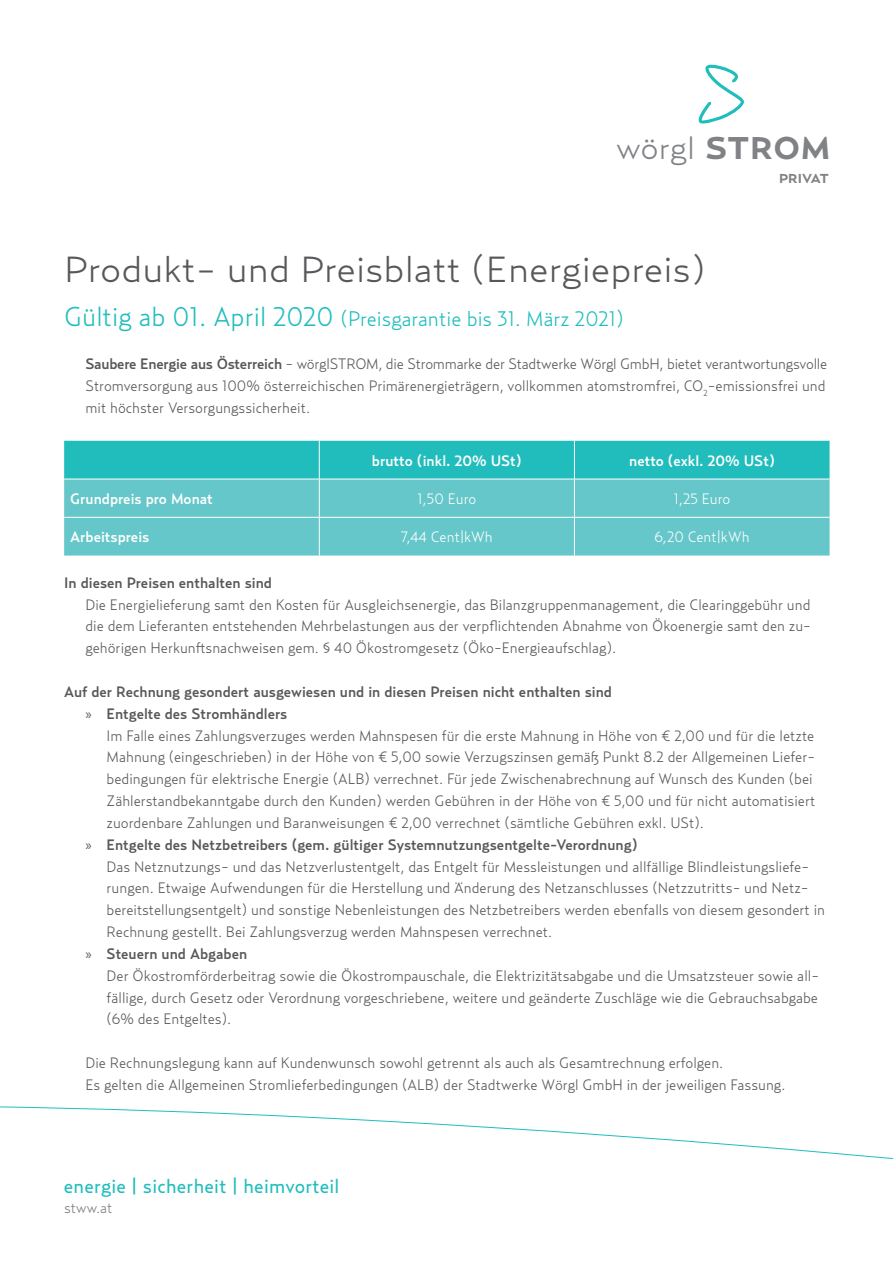
<style>
.page{position:relative;width:893px;height:1263px;background:#fff}
.page>*{position:absolute;margin:0;border:0;box-sizing:border-box;transform-origin:0 0}
.t1{font:300 36px "Relay Wide";color:#57585a}
.t2{font:300 31.2px "Relay Wide";letter-spacing:-.005em;color:#808285}
.t3{font:300 21px "Relay";color:#21bdbd}
.t4{font:19.8px "Relay";letter-spacing:.01em;color:#21bdbd}
.t5{font:300 15px/21.9px "Relay";color:#57585a;text-align:justify}
.t6{font:500 15px/21.9px "Relay";color:#57585a}
.t7{font:500 15px "Relay";color:#fff}
.t8{font:300 15px "Relay";color:#fff}
.t9{font:300 15px "Relay";color:#808285}
.t10{font:700 12.9px "Relay Wide";color:#808285}
.s1{font-weight:700}
.s2{font-size:27px}
.s3{font-weight:500}
.s4{font-family:"Myriad Pro";font-weight:400}
</style>
<div class="page">
<svg style="left:698px;top:64px;width:46px;height:60px"></svg>
<svg style="left:0;top:1106px;width:893px;height:54px"></svg>
<div style="left:64px;top:441px;width:766px;height:38px;background:#21bdbd"></div>
<div style="left:64px;top:480px;width:766px;height:76px;background:#65c7c9"></div>
<hr style="left:319px;top:441px;width:1px;height:38px;background:#fff">
<hr style="left:574px;top:441px;width:1px;height:38px;background:#fff">
<hr style="left:319px;top:479px;width:1px;height:38px;background:#fff">
<hr style="left:574px;top:479px;width:1px;height:38px;background:#fff">
<hr style="left:64px;top:517px;width:255px;height:1px;background:#fff">
<hr style="left:319px;top:517px;width:255px;height:1px;background:#fff">
<hr style="left:319px;top:518px;width:1px;height:38px;background:#fff">
<hr style="left:574px;top:517px;width:256px;height:1px;background:#fff">
<hr style="left:574px;top:518px;width:1px;height:38px;background:#fff">
<h2 class="t2" style="left:616px;top:129px;width:216px">wörgl <span class="s1">STROM</span></h2>
<p class="t10" style="left:779px;top:171px;width:51px">PRIVAT</p>
<h1 class="t1" style="left:64px;top:248px;width:643px">Produkt- und Preisblatt (Energiepreis)</h1>
<h3 class="t3" style="left:64px;top:306px;width:561px"><span class="s2">Gültig ab 01. April 2020</span> (Preisgarantie bis 31. März 2021)</h3>
<p class="t5" style="left:85px;top:353px;width:743px"><span class="s3">Saubere Energie aus Österreich</span> - wörglSTROM, die Strommarke der Stadtwerke Wörgl GmbH, bietet verantwortungsvolle Stromversorgung aus 100% österreichischen Primärenergieträgern, vollkommen atomstromfrei, CO<sub>2</sub>-emissionsfrei und mit höchster Versorgungssicherheit.</p>
<p class="t7" style="left:372px;top:451px;width:151px">brutto (inkl. 20% USt)</p>
<p class="t7" style="left:629px;top:451px;width:147px">netto (exkl. 20% USt)</p>
<p class="t7" style="left:70px;top:490px;width:144px">Grundpreis pro Monat</p>
<p class="t8" style="left:417px;top:490px;width:60px">1,50 Euro</p>
<p class="t8" style="left:674px;top:490px;width:58px">1,25 Euro</p>
<p class="t7" style="left:70px;top:528px;width:81px">Arbeitspreis</p>
<p class="t8" style="left:401px;top:528px;width:93px">7,44 Cent|kWh</p>
<p class="t8" style="left:654px;top:528px;width:97px">6,20 Cent|kWh</p>
<p class="t6" style="left:64px;top:571px;width:209px">In diesen Preisen enthalten sind</p>
<p class="t5" style="left:85px;top:593px;width:727px">Die Energielieferung samt den Kosten für Ausgleichsenergie, das Bilanzgruppenmanagement, die Clearinggebühr und die dem Lieferanten entstehenden Mehrbelastungen aus der verpflichtenden Abnahme von Ökoenergie samt den zu&shy;gehörigen Herkunftsnachweisen gem. § 40 Ökostromgesetz (Öko-Energieaufschlag).</p>
<p class="t6" style="left:85px;top:681px;width:528px;text-indent:-21px">Auf der Rechnung gesondert ausgewiesen und in diesen Preisen nicht enthalten sind <span class="s4">»</span> Entgelte des Stromhändlers</p>
<p class="t5" style="left:107px;top:724px;width:709px">Im Falle eines Zahlungsverzuges werden Mahnspesen für die erste Mahnung in Höhe von € 2,00 und für die letzte</p>
<p class="t5" style="left:107px;top:746px;width:710px">Mahnung (eingeschrieben) in der Höhe von € 5,00 sowie Verzugszinsen gemäß Punkt 8.2 der Allgemeinen Liefer-</p>
<p class="t5" style="left:107px;top:768px;width:708px">bedingungen für elektrische Energie (ALB) verrechnet. Für jede Zwischenabrechnung auf Wunsch des Kunden (bei</p>
<p class="t5" style="left:107px;top:790px;width:710px">Zählerstandbekanntgabe durch den Kunden) werden Gebühren in der Höhe von € 5,00 und für nicht automatisiert</p>
<p class="t5" style="left:107px;top:811px;width:599px">zuordenbare Zahlungen und Baranweisungen € 2,00 verrechnet (sämtliche Gebühren exkl. USt).</p>
<p class="t6" style="left:85px;top:833px;width:554px"><span class="s4">»</span> Entgelte des Netzbetreibers (gem. gültiger Systemnutzungsentgelte-Verordnung)</p>
<p class="t5" style="left:107px;top:855px;width:704px">Das Netznutzungs- und das Netzverlustentgelt, das Entgelt für Messleistungen und allfällige Blindleistungsliefe-</p>
<p class="t5" style="left:107px;top:877px;width:703px">rungen. Etwaige Aufwendungen für die Herstellung und Änderung des Netzanschlusses (Netzzutritts- und Netz-</p>
<p class="t5" style="left:107px;top:899px;width:720px">bereitstellungsentgelt) und sonstige Nebenleistungen des Netzbetreibers werden ebenfalls von diesem gesondert in</p>
<p class="t5" style="left:107px;top:921px;width:447px">Rechnung gestellt. Bei Zahlungsverzug werden Mahnspesen verrechnet.</p>
<p class="t6" style="left:85px;top:942px;width:163px"><span class="s4">»</span> Steuern und Abgaben</p>
<p class="t5" style="left:107px;top:964px;width:714px">Der Ökostromförderbeitrag sowie die Ökostrompauschale, die Elektrizitätsabgabe und die Umsatzsteuer sowie all-</p>
<p class="t5" style="left:107px;top:986px;width:713px">fällige, durch Gesetz oder Verordnung vorgeschriebene, weitere und geänderte Zuschläge wie die Gebrauchsabgabe</p>
<p class="t5" style="left:107px;top:1008px;width:126px">(6% des Entgeltes).</p>
<p class="t5" style="left:85px;top:1052px;width:702px">Die Rechnungslegung kann auf Kundenwunsch sowohl getrennt als auch als Gesamtrechnung erfolgen.<br>Es gelten die Allgemeinen Stromlieferbedingungen (ALB) der Stadtwerke Wörgl GmbH in der jeweiligen Fassung.</p>
<h3 class="t4" style="left:64px;top:1174px;width:277px">energie | sicherheit | heimvorteil</h3>
<p class="t9" style="left:64px;top:1199px;width:50px">stww.at</p>
</div>
